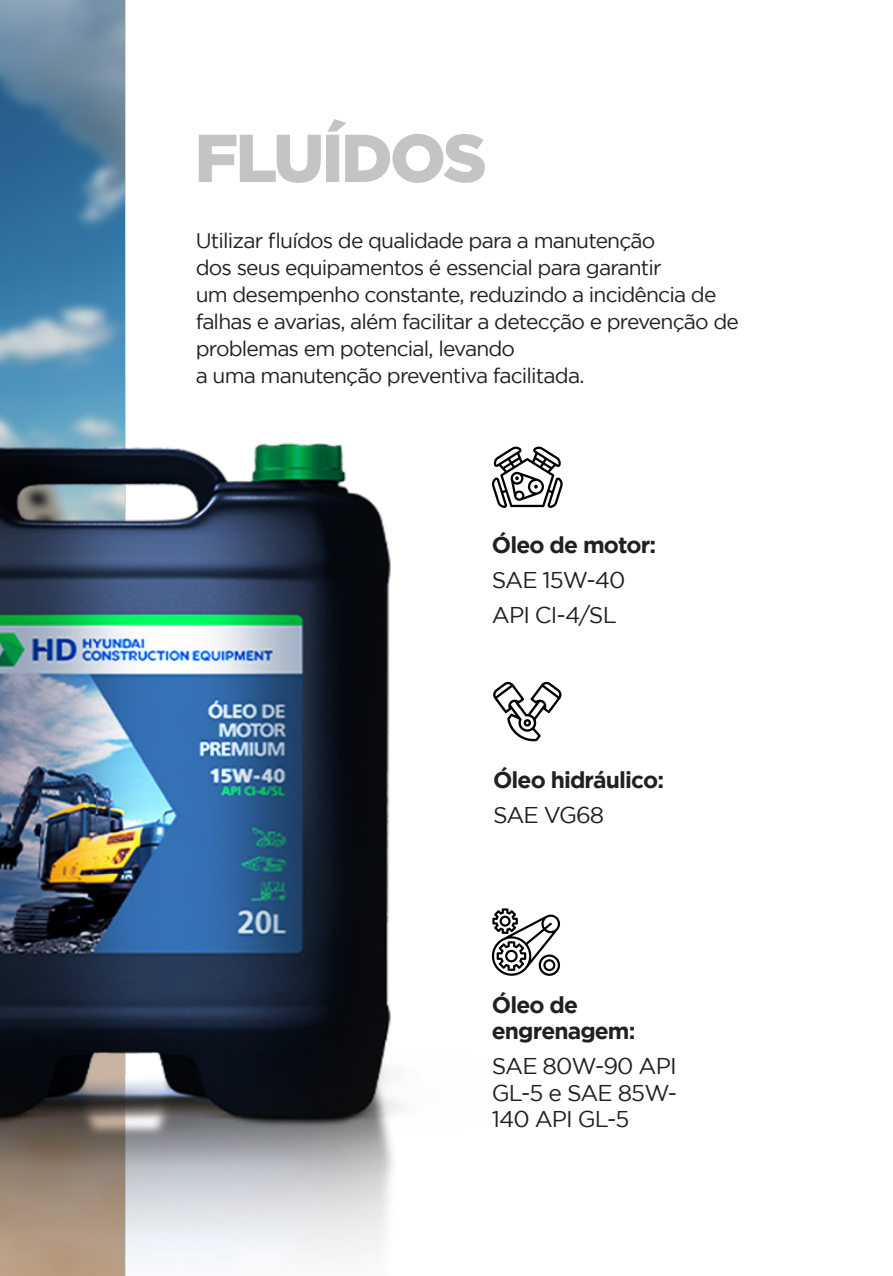
<style>
.page{position:relative;width:893px;height:1276px;background:#fff}
.page>*{position:absolute;margin:0;border:0;box-sizing:border-box;transform-origin:0 0}
.t1{font:900 67.5px "Gotham";letter-spacing:-.04em;color:#c4c4c4}
.t2{font:700 22.72px/35.1px "Gotham";letter-spacing:-.04em;color:#231f20}
.t3{font:22.72px/26.3px "Gotham";letter-spacing:-.04em;color:#231f20;text-align:justify}
.t4{font:20.93px/27px "Gotham";letter-spacing:-.04em;color:#231f20}
.s1{font-weight:400}
</style>
<div class="page">
<img style="left:0;top:0;width:404px;height:1276px">
<svg style="left:493px;top:681px;width:69px;height:60px"></svg>
<svg style="left:491px;top:446px;width:72px;height:62px"></svg>
<svg style="left:491px;top:908px;width:69px;height:68px"></svg>
<p class="t1" style="left:195px;top:119px;width:294px">FLUÍDOS</p>
<p class="t4" style="left:196px;top:227px;width:461px">Utilizar fluídos de qualidade para a manutenção</p>
<p class="t4" style="left:196px;top:254px;width:467px">dos seus equipamentos é essencial para garantir</p>
<p class="t4" style="left:196px;top:281px;width:545px">um desempenho constante, reduzindo a incidência de falhas e avarias, além facilitar a detecção e prevenção de problemas em potencial, levando</p>
<p class="t4" style="left:196px;top:362px;width:390px">a uma manutenção preventiva facilitada.</p>
<p class="t2" style="left:492px;top:526px;width:166px">Óleo de motor:<br><span class="s1">SAE 15W-40</span></p>
<p class="t3" style="left:492px;top:601px;width:126px">API CI-4/SL</p>
<p class="t2" style="left:493px;top:762px;width:173px">Óleo hidráulico:<br><span class="s1">SAE VG68</span></p>
<p class="t2" style="left:492px;top:991px;width:145px;line-height:26.3px">Óleo de engrenagem:</p>
<p class="t3" style="left:492px;top:1053px;width:187px">SAE 80W-90 API GL-5 e SAE 85W-140 API GL-5</p>
</div>
